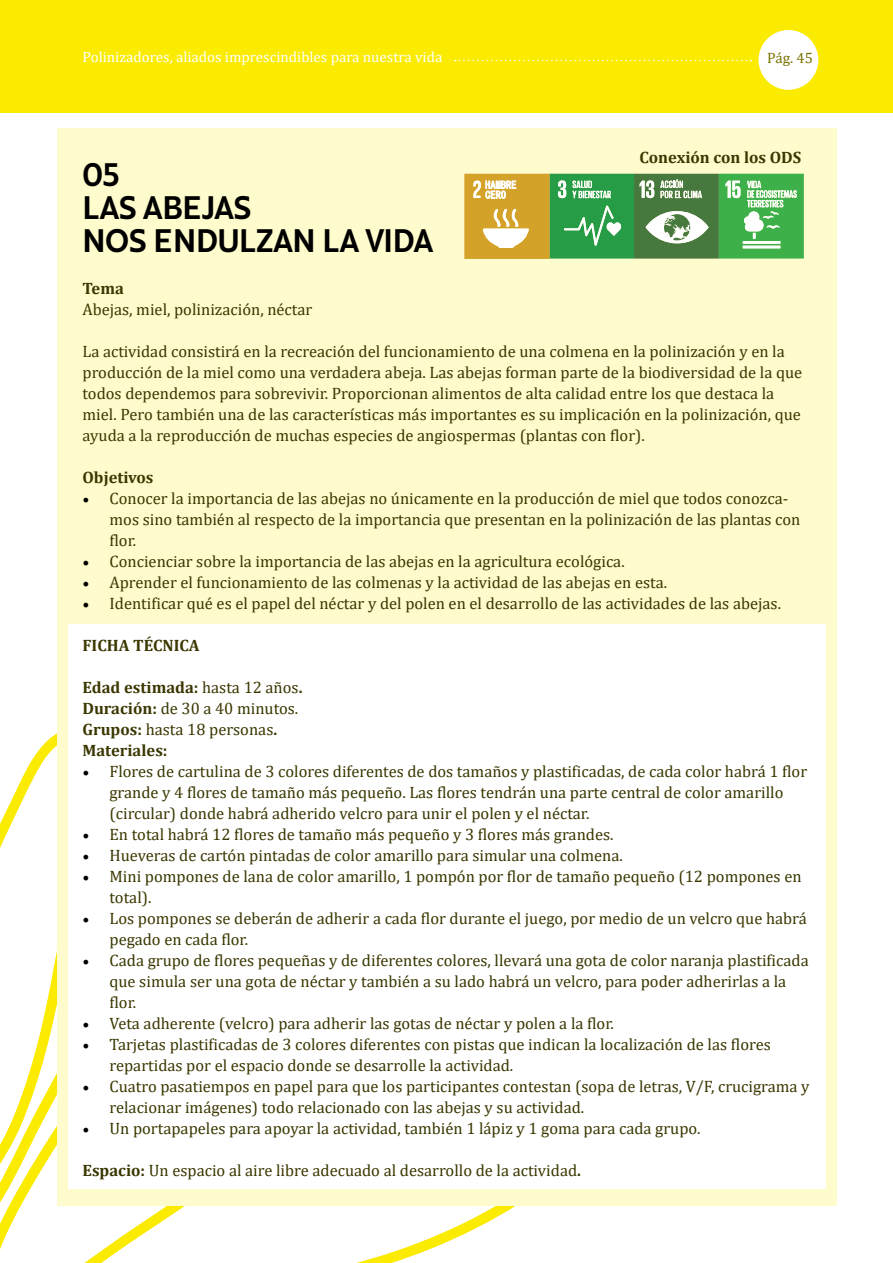
<style>
.page{position:relative;width:893px;height:1263px;background:#fff}
.page>*{position:absolute;margin:0;border:0;box-sizing:border-box;transform-origin:0 0}
.t1{font:28.5px/33px "June Expt Variable Active";color:#000}
.t2{font:16.5px/21px "Cambria";color:#3b3700}
.t3{font:700 16.5px/21px "Cambria";color:#3b3700}
.t4{font:15px "Cambria";color:#fff}
.t5{font:15px "Cambria";color:#7a7200}
.s1{font-family:"Minion Pro";font-size:18px;color:#000}
.s2{font-weight:400}
.s3{font-weight:700}
</style>
<div class="page">
<div style="left:0;top:0;width:893px;height:112px;background:#faeb00"></div>
<div style="left:758px;top:30px;width:60px;height:60px;background:#fff;border-radius:50%"></div>
<svg style="left:455px;top:60px;width:296px;height:1px"></svg>
<svg style="left:0;top:733px;width:699px;height:530px"></svg>
<div style="left:57px;top:128px;width:779px;height:1077px;background:#fefbcc"></div>
<div style="left:68px;top:624px;width:757px;height:565px;background:#fff"></div>
<svg style="left:464px;top:174px;width:340px;height:85px;background:#7bab5f"></svg>
<p class="t4" style="left:82px;top:48px;width:361px">Polinizadores, aliados imprescindibles para nuestra vida</p>
<p class="t5" style="left:767px;top:49px;width:47px">Pág. 45</p>
<p class="t3" style="left:640px;top:146px;width:163px">Conexión con los ODS</p>
<h1 class="t1" style="left:82px;top:158px;width:352px">05<br>LAS ABEJAS<br>NOS ENDULZAN LA VIDA</h1>
<p class="t3" style="left:82px;top:278px;width:43px">Tema</p>
<p class="t2" style="left:82px;top:299px;width:231px">Abejas, miel, polinización, néctar</p>
<p class="t2" style="left:82px;top:341px;width:721px">La actividad consistirá en la recreación del funcionamiento de una colmena en la polinización y en la producción de la miel como una verdadera abeja. Las abejas forman parte de la biodiversidad de la que todos dependemos para sobrevivir. Proporcionan alimentos de alta calidad entre los que destaca la miel. Pero también una de las características más importantes es su implicación en la polinización, que ayuda a la reproducción de muchas especies de angiospermas (plantas con flor).</p>
<p class="t3" style="left:82px;top:467px;width:73px">Objetivos</p>
<p class="t2" style="left:110px;top:488px;width:692px;text-indent:-27px"><span class="s1">•</span> Conocer la importancia de las abejas no únicamente en la producción de miel que todos conozca&shy;mos sino también al respecto de la importancia que presentan en la polinización de las plantas con flor.</p>
<p class="t2" style="left:82px;top:551px;width:544px"><span class="s1">•</span> Concienciar sobre la importancia de las abejas en la agricultura ecológica.</p>
<p class="t2" style="left:82px;top:572px;width:586px"><span class="s1">•</span> Aprender el funcionamiento de las colmenas y la actividad de las abejas en esta.</p>
<p class="t2" style="left:82px;top:593px;width:700px"><span class="s1">•</span> Identificar qué es el papel del néctar y del polen en el desarrollo de las actividades de las abejas.</p>
<p class="t3" style="left:83px;top:635px;width:119px">FICHA TÉCNICA</p>
<p class="t3" style="left:83px;top:677px;width:221px">Edad estimada: <span class="s2">hasta 12 años</span>.<br>Duración: <span class="s2">de 30 a 40 minutos.<br></span>Grupos: <span class="s2">hasta 18 personas</span>.<br>Materiales:</p>
<p class="t2" style="left:110px;top:761px;width:699px;text-indent:-27px"><span class="s1">•</span> Flores de cartulina de 3 colores diferentes de dos tamaños y plastificadas, de cada color habrá 1 flor grande y 4 flores de tamaño más pequeño. Las flores tendrán una parte central de color amarillo (circular) donde habrá adherido velcro para unir el polen y el néctar.</p>
<p class="t2" style="left:82px;top:824px;width:533px"><span class="s1">•</span> En total habrá 12 flores de tamaño más pequeño y 3 flores más grandes.</p>
<p class="t2" style="left:82px;top:845px;width:542px"><span class="s1">•</span> Hueveras de cartón pintadas de color amarillo para simular una colmena.</p>
<p class="t2" style="left:110px;top:866px;width:694px;text-indent:-27px"><span class="s1">•</span> Mini pompones de lana de color amarillo, 1 pompón por flor de tamaño pequeño (12 pompones en total).</p>
<p class="t2" style="left:110px;top:908px;width:699px;text-indent:-27px"><span class="s1">•</span> Los pompones se deberán de adherir a cada flor durante el juego, por medio de un velcro que habrá pegado en cada flor.</p>
<p class="t2" style="left:110px;top:950px;width:701px;text-indent:-27px"><span class="s1">•</span> Cada grupo de flores pequeñas y de diferentes colores, llevará una gota de color naranja plastificada que simula ser una gota de néctar y también a su lado habrá un velcro, para poder adherirlas a la flor.</p>
<p class="t2" style="left:82px;top:1013px;width:533px"><span class="s1">•</span> Veta adherente (velcro) para adherir las gotas de néctar y polen a la flor.</p>
<p class="t2" style="left:110px;top:1034px;width:663px;text-indent:-27px"><span class="s1">•</span> Tarjetas plastificadas de 3 colores diferentes con pistas que indican la localización de las flores repartidas por el espacio donde se desarrolle la actividad.</p>
<p class="t2" style="left:110px;top:1076px;width:702px;text-indent:-27px"><span class="s1">•</span> Cuatro pasatiempos en papel para que los participantes contestan (sopa de letras, V/F, crucigrama y relacionar imágenes) todo relacionado con las abejas y su actividad.</p>
<p class="t2" style="left:82px;top:1118px;width:620px"><span class="s1">•</span> Un portapapeles para apoyar la actividad, también 1 lápiz y 1 goma para cada grupo.</p>
<p class="t2" style="left:83px;top:1160px;width:500px"><span class="s3">Espacio:</span> Un espacio al aire libre adecuado al desarrollo de la actividad<span class="s3">.</span></p>
</div>
